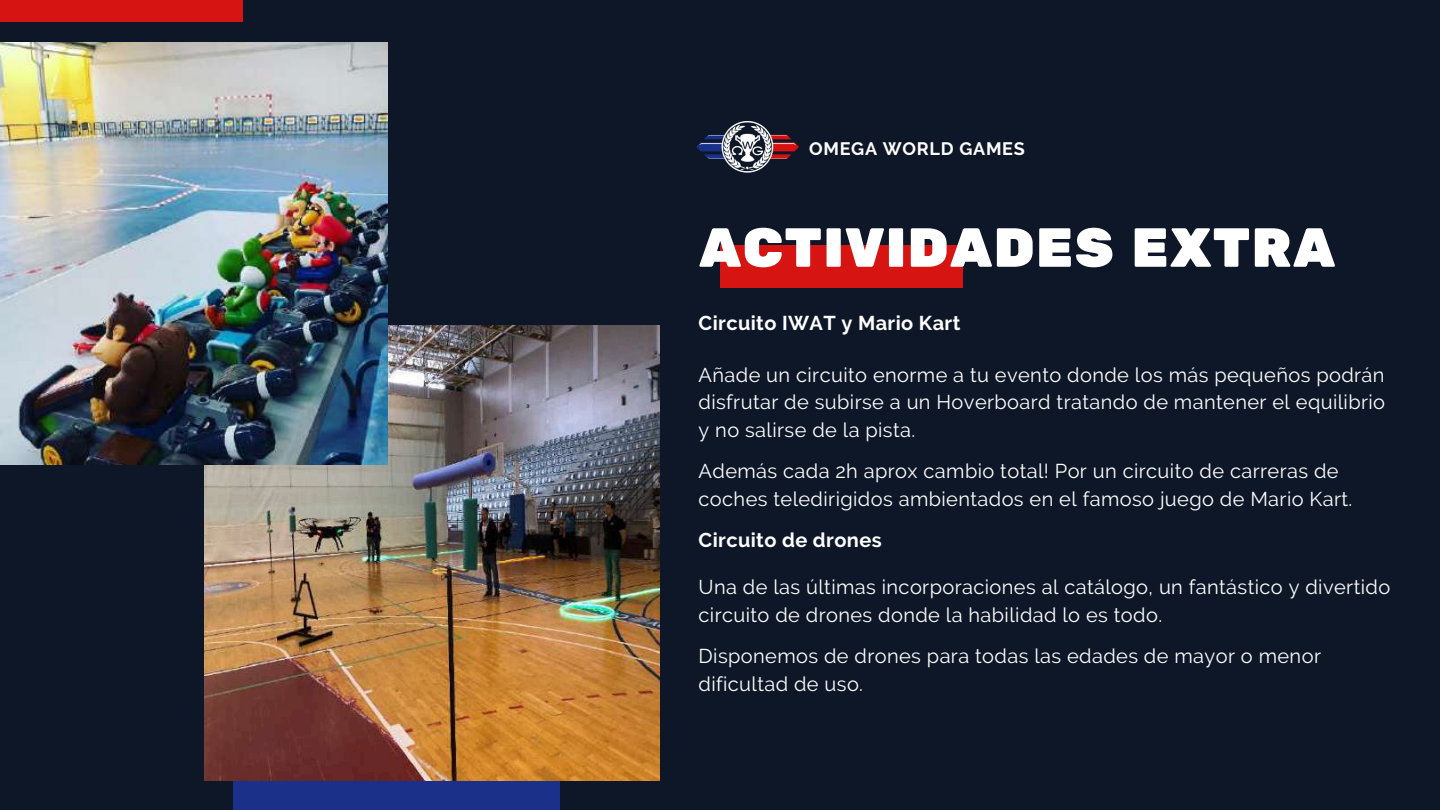
<style>
.page{position:relative;width:1440px;height:810px;background:#0e1727}
.page>*{position:absolute;margin:0;border:0;box-sizing:border-box;transform-origin:0 0}
.t1{font:55px "Rubik One";letter-spacing:.01em;color:#fff}
.t2{font:20px/27.8px "Raleway";letter-spacing:.02em;color:#fff}
.t3{font:700 20px "Raleway";letter-spacing:.02em;color:#fff}
.t4{font:700 18px "Raleway";letter-spacing:.04em;color:#fff}
</style>
<div class="page">
<div style="left:720px;top:245px;width:243px;height:43px;background:#d61411"></div>
<div style="left:234px;top:759px;width:326px;height:51px;background:#1a3089"></div>
<img style="left:696px;top:121px;width:103px;height:52px">
<div style="left:0;top:0;width:243px;height:22px;background:#d61411"></div>
<img style="left:204px;top:325px;width:455px;height:455px">
<img style="left:0;top:43px;width:388px;height:422px">
<p class="t4" style="left:809px;top:138px;width:217px">OMEGA WORLD GAMES</p>
<h1 class="t1" style="left:699px;top:216px;width:639px">ACTIVIDADES EXTRA</h1>
<p class="t3" style="left:699px;top:311px;width:263px">Circuito IWAT y Mario Kart</p>
<p class="t2" style="left:699px;top:361px;width:688px;text-align:justify">Añade un circuito enorme a tu evento donde los más pequeños podrán disfrutar de subirse a un Hoverboard tratando de mantener el equilibrio y no salirse de la pista.</p>
<p class="t2" style="left:699px;top:457px;width:655px">Además cada 2h aprox cambio total! Por un circuito de carreras de coches teledirigidos ambientados en el famoso juego de Mario Kart.</p>
<p class="t3" style="left:699px;top:528px;width:185px">Circuito de drones</p>
<p class="t2" style="left:699px;top:573px;width:693px">Una de las últimas incorporaciones al catálogo, un fantástico y divertido circuito de drones donde la habilidad lo es todo.</p>
<p class="t2" style="left:699px;top:642px;width:624px">Disponemos de drones para todas las edades de mayor o menor dificultad de uso.</p>
</div>
